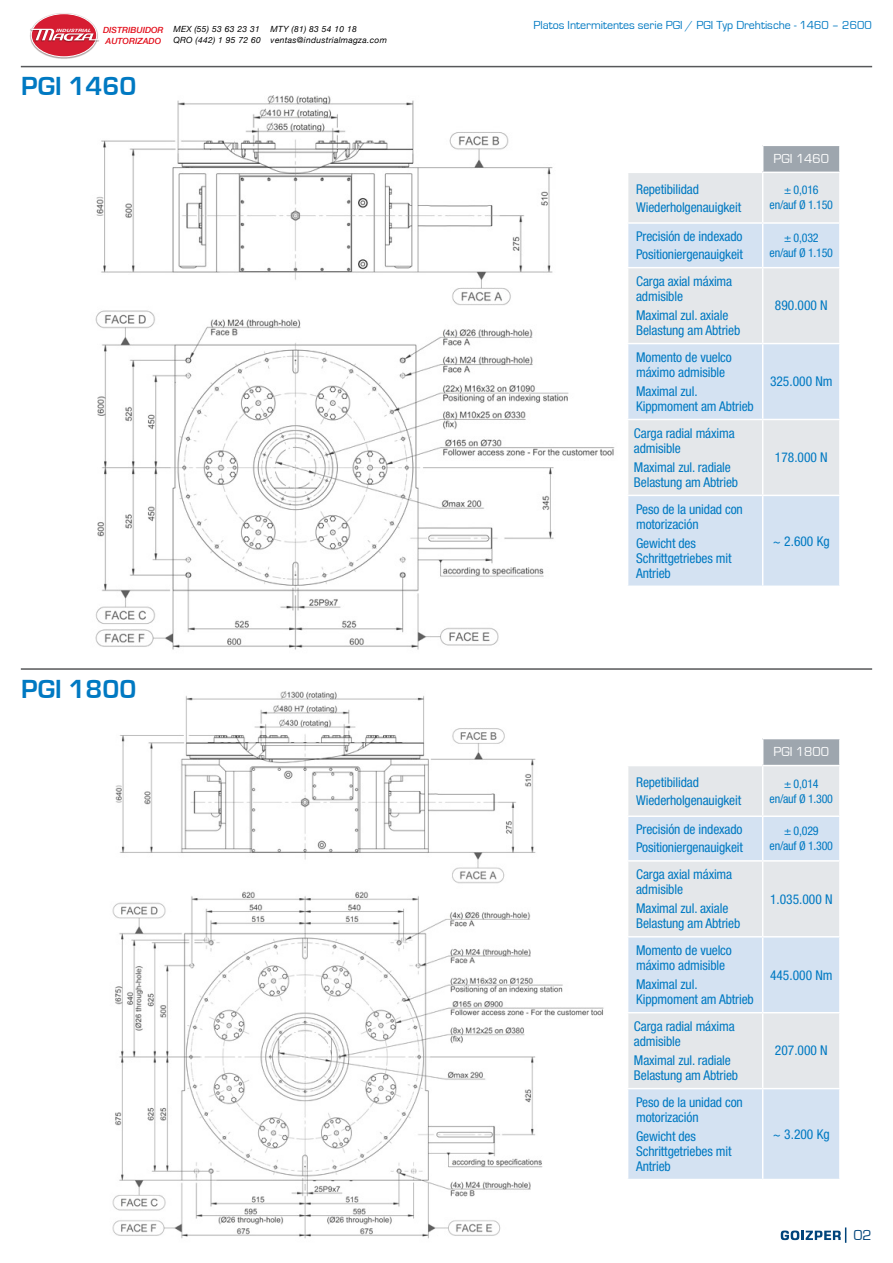
<style>
.page{position:relative;width:893px;height:1263px;background:#fff}
.page>*{position:absolute;margin:0;border:0;box-sizing:border-box;transform-origin:0 0}
.t1{font:700 27px "Eurostile";color:#0079c2}
.t2{font:15px "Eurostile";color:#00447b}
.t3{font:condensed 13.5px/15px "Helvetica Neue LT Std";letter-spacing:-.01em;color:#0079c2}
.t4{font:13.5px "Eurostile";color:#fff}
.t5{font:condensed 12px "Helvetica Neue LT Std";letter-spacing:-.02em;color:#0079c2}
.t6{font:12px "Eurostile";color:#0079c2}
.t7{font:italic 8.55px/10.5px "Helvetica Neue";letter-spacing:.035em;color:#000}
.t8{font:italic 500 8.55px/10.2px "Helvetica Neue";color:#e20916}
.t9{font:italic 700 4.5px "Helvetica Neue";color:#fff;scale:1.26 1}
</style>
<div class="page">
<svg style="left:781px;top:1227px;width:65px;height:16px"></svg>
<img style="left:95px;top:95px;width:520px;height:555px">
<img style="left:112px;top:691px;width:492px;height:548px">
<hr style="left:21px;top:66px;width:851px;height:1px;background:#57585a">
<hr style="left:21px;top:668px;width:851px;height:2px;background:#57585a">
<div style="left:763px;top:738px;width:77px;height:27px;background:#9ea6ae"></div>
<div style="left:628px;top:766px;width:211px;height:49px;background:#e4e7ea"></div>
<svg style="left:628px;top:817px;width:211px;height:362px;background:#dbe4ee"></svg>
<hr style="left:762px;top:766px;width:1px;height:49px;background:#fff">
<hr style="left:762px;top:817px;width:1px;height:43px;background:#fff">
<hr style="left:627px;top:860px;width:136px;height:2px;background:#fff">
<hr style="left:763px;top:860px;width:78px;height:2px;background:#fff">
<hr style="left:762px;top:862px;width:1px;height:74px;background:#fff">
<hr style="left:627px;top:936px;width:136px;height:1px;background:#fff">
<hr style="left:763px;top:936px;width:78px;height:1px;background:#fff">
<hr style="left:762px;top:937px;width:1px;height:75px;background:#fff">
<hr style="left:627px;top:1012px;width:136px;height:1px;background:#fff">
<hr style="left:763px;top:1012px;width:78px;height:1px;background:#fff">
<hr style="left:762px;top:1013px;width:1px;height:75px;background:#fff">
<hr style="left:627px;top:1088px;width:136px;height:1px;background:#fff">
<hr style="left:763px;top:1088px;width:78px;height:1px;background:#fff">
<hr style="left:762px;top:1089px;width:1px;height:90px;background:#fff">
<hr style="left:763px;top:738px;width:78px;height:1px;background:#fff">
<hr style="left:839px;top:739px;width:2px;height:26px;background:#fff">
<div style="left:763px;top:145px;width:77px;height:27px;background:#9ea6ae"></div>
<div style="left:628px;top:173px;width:211px;height:49px;background:#e4e7ea"></div>
<svg style="left:628px;top:224px;width:211px;height:361px;background:#dbe4ee"></svg>
<hr style="left:762px;top:173px;width:1px;height:49px;background:#fff">
<hr style="left:762px;top:224px;width:1px;height:43px;background:#fff">
<hr style="left:627px;top:267px;width:136px;height:1px;background:#fff">
<hr style="left:763px;top:267px;width:78px;height:1px;background:#fff">
<hr style="left:762px;top:268px;width:1px;height:75px;background:#fff">
<hr style="left:627px;top:343px;width:136px;height:1px;background:#fff">
<hr style="left:763px;top:343px;width:78px;height:1px;background:#fff">
<hr style="left:762px;top:344px;width:1px;height:75px;background:#fff">
<hr style="left:627px;top:419px;width:136px;height:1px;background:#fff">
<hr style="left:763px;top:419px;width:78px;height:1px;background:#fff">
<hr style="left:762px;top:420px;width:1px;height:75px;background:#fff">
<hr style="left:627px;top:495px;width:136px;height:1px;background:#fff">
<hr style="left:763px;top:495px;width:78px;height:1px;background:#fff">
<hr style="left:762px;top:496px;width:1px;height:89px;background:#fff">
<hr style="left:763px;top:145px;width:78px;height:1px;background:#fff">
<hr style="left:839px;top:146px;width:2px;height:26px;background:#fff">
<img style="left:31px;top:13px;width:66px;height:46px">
<div style="left:31px;top:14px;width:66px;height:43px;background:#d61d32;border-radius:50%"></div>
<div style="left:31px;top:13px;width:66px;height:44px;border:1px solid #fff;border-radius:50%"></div>
<img style="left:30px;top:28px;width:69px;height:15px">
<svg style="left:31px;top:29px;width:68px;height:12px"></svg>
<p class="t9" style="left:56px;top:27px;width:30px">INDUSTRIA L</p>
<p class="t8" style="left:103px;top:25px;width:62px">DISTRIBUIDOR<br>AUTORIZADO</p>
<p class="t7" style="left:173px;top:25px;width:89px">MEX (55) 53 63 23 31<br>QRO (442) 1 95 72 60</p>
<p class="t7" style="left:271px;top:25px;width:118px">MTY (81) 83 54 10 18 ventas@industrialmagza.com</p>
<p class="t1" style="left:21px;top:72px;width:117px">PGI 1460</p>
<p class="t1" style="left:21px;top:674px;width:117px">PGI 1800</p>
<p class="t6" style="left:533px;top:19px;width:340px">Platos Intermitentes serie PGI / PGI Typ Drehtische - 1460 – 2600</p>
<p class="t3" style="left:636px;top:181px;width:64px">Repetibilidad</p>
<p class="t3" style="left:636px;top:199px;width:107px">Wiederholgenauigkeit</p>
<p class="t3" style="left:636px;top:229px;width:108px">Precisión de indexado</p>
<p class="t3" style="left:636px;top:247px;width:108px">Positioniergenauigkeit</p>
<p class="t3" style="left:636px;top:273px;width:98px">Carga axial máxima admisible</p>
<p class="t3" style="left:636px;top:308px;width:106px">Maximal zul. axiale<br>Belastung am Abtrieb</p>
<p class="t3" style="left:636px;top:349px;width:97px">Momento de vuelco máximo admisible</p>
<p class="t3" style="left:636px;top:384px;width:119px">Maximal zul.<br>Kippmoment am Abtrieb</p>
<p class="t3" style="left:634px;top:425px;width:102px">Carga radial máxima admisible</p>
<p class="t3" style="left:634px;top:459px;width:106px">Maximal zul. radiale<br>Belastung am Abtrieb</p>
<p class="t4" style="left:773px;top:151px;width:57px">PGI 1460</p>
<p class="t5" style="left:784px;top:183px;width:36px">± 0,016</p>
<p class="t5" style="left:770px;top:198px;width:65px">en/auf Ø 1.150</p>
<p class="t5" style="left:784px;top:231px;width:36px">± 0,032</p>
<p class="t5" style="left:770px;top:246px;width:65px">en/auf Ø 1.150</p>
<p class="t3" style="left:775px;top:298px;width:54px">890.000 N</p>
<p class="t3" style="left:770px;top:374px;width:64px">325.000 Nm</p>
<p class="t3" style="left:775px;top:450px;width:54px">178.000 N</p>
<p class="t3" style="left:636px;top:501px;width:108px">Peso de la unidad con motorización</p>
<p class="t3" style="left:636px;top:535px;width:97px">Gewicht des<br>Schrittgetriebes mit<br>Antrieb</p>
<p class="t3" style="left:773px;top:533px;width:58px">~ 2.600 Kg</p>
<p class="t3" style="left:636px;top:774px;width:64px">Repetibilidad</p>
<p class="t3" style="left:636px;top:792px;width:107px">Wiederholgenauigkeit</p>
<p class="t3" style="left:636px;top:822px;width:108px">Precisión de indexado</p>
<p class="t3" style="left:636px;top:840px;width:108px">Positioniergenauigkeit</p>
<p class="t3" style="left:636px;top:867px;width:98px">Carga axial máxima admisible</p>
<p class="t3" style="left:636px;top:901px;width:106px">Maximal zul. axiale<br>Belastung am Abtrieb</p>
<p class="t3" style="left:636px;top:942px;width:97px">Momento de vuelco máximo admisible</p>
<p class="t3" style="left:636px;top:977px;width:119px">Maximal zul.<br>Kippmoment am Abtrieb</p>
<p class="t3" style="left:634px;top:1018px;width:102px">Carga radial máxima admisible</p>
<p class="t3" style="left:634px;top:1053px;width:106px">Maximal zul. radiale<br>Belastung am Abtrieb</p>
<p class="t4" style="left:773px;top:744px;width:57px">PGI 1800</p>
<p class="t5" style="left:784px;top:776px;width:36px">± 0,014</p>
<p class="t5" style="left:770px;top:791px;width:65px">en/auf Ø 1.300</p>
<p class="t5" style="left:784px;top:824px;width:36px">± 0,029</p>
<p class="t5" style="left:770px;top:839px;width:65px">en/auf Ø 1.300</p>
<p class="t3" style="left:770px;top:891px;width:64px">1.035.000 N</p>
<p class="t3" style="left:770px;top:967px;width:64px">445.000 Nm</p>
<p class="t3" style="left:775px;top:1043px;width:54px">207.000 N</p>
<p class="t3" style="left:636px;top:1094px;width:108px">Peso de la unidad con motorización</p>
<p class="t3" style="left:636px;top:1129px;width:97px">Gewicht des<br>Schrittgetriebes mit<br>Antrieb</p>
<p class="t3" style="left:773px;top:1126px;width:58px">~ 3.200 Kg</p>
<p class="t2" style="left:853px;top:1227px;width:20px">02</p>
</div>
